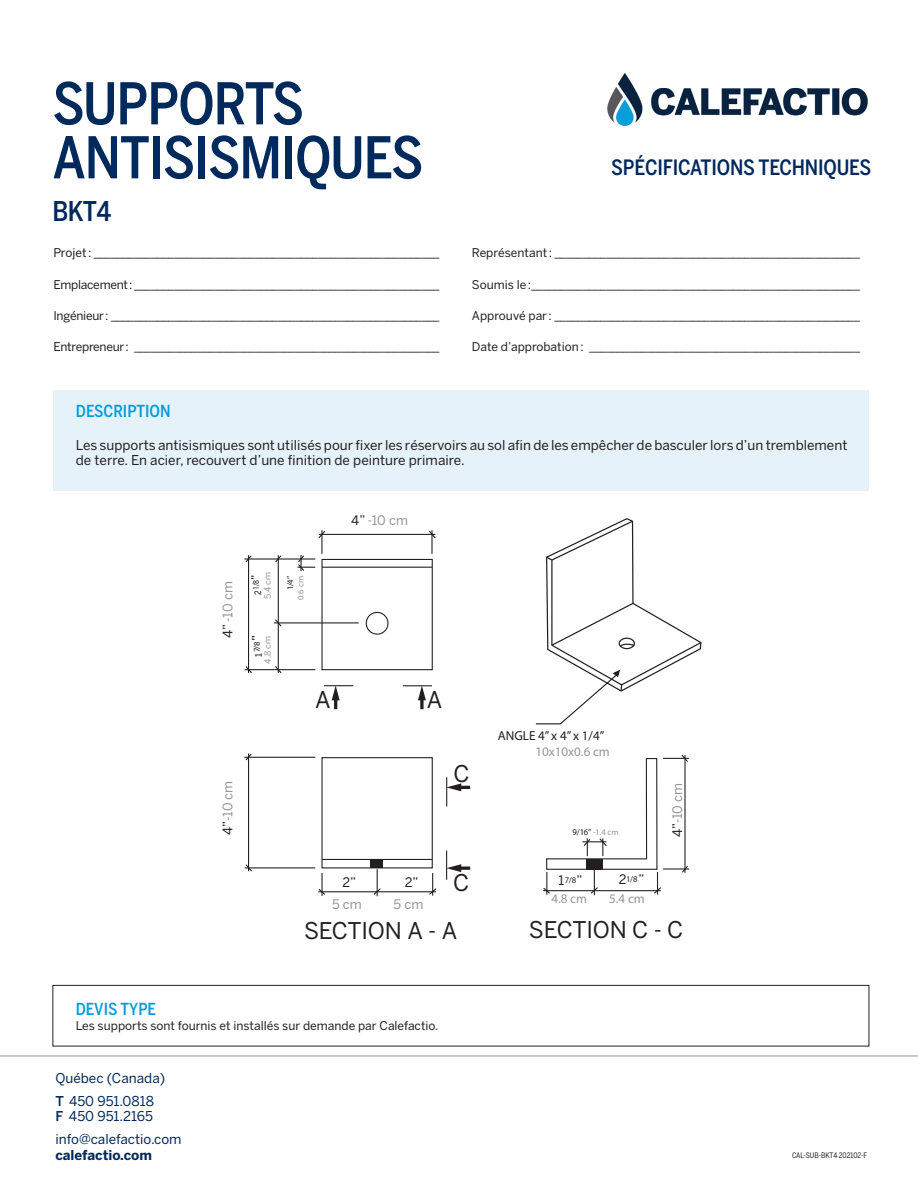
<style>
.page{position:relative;width:918px;height:1188px;background:#fff}
.page>*{position:absolute;margin:0;border:0;box-sizing:border-box;transform-origin:0 0}
.t1{font:500 57px/54px "Benton Sans Cond";letter-spacing:-.02em;color:#00295c}
.t2{font:500 27px "Benton Sans Cond";color:#00295c}
.t3{font:22.8px "Benton Sans";letter-spacing:-.015em;color:#231f20}
.t4{font:500 21px "Benton Sans Cond";letter-spacing:-.01em;color:#00295c}
.t5{font:500 16.5px "Benton Sans Cond";color:#069bda}
.p_small{font:13.5px/15px "Benton Sans";color:#231f20}
.t6{font:13.5px/15.8px "Benton Sans";color:#00295c}
.t7{font:13.05px/22.2px "Benton Sans";color:#939598;text-align:center}
.t8{font:13.05px/15.1px "Myriad Pro";color:#231f20}
.t9{font:13.05px "Myriad Pro";color:#939598}
.t10{font:13.05px "Benton Sans";color:#231f20}
.Fiche_-_2col{font:12px "Benton Sans";color:#231f20}
.Fiche_-_2col-2{font:12px "Benton Sans";letter-spacing:-.02em;color:#231f20}
.t11{font:8.7px/10.5px "Myriad Pro";color:#939598;text-align:right}
.t12{font:8.7px "Myriad Pro";color:#231f20}
.t13{font:8.7px "Benton Sans";color:#939598}
.t14{font:8.7px "Myriad Pro";color:#231f20;scale:.87 1}
.t15{font:8.7px "Benton Sans";color:#050504}
.t16{font:8.7px "Benton Sans";color:#050504;scale:.87 1}
.t17{font:7.5px "Benton Sans Cond";letter-spacing:-.01em;color:#231f20}
.s1{color:#231f20}
.s2{font-size:13.05px}
.s3{color:#939598}
.s4{font-family:"Benton Sans";font-size:13.05px}
.s5{font-weight:500}
.s6{font-weight:700}
</style>
<div class="page">
<div style="left:53px;top:390px;width:816px;height:101px;background:#e6f2fa"></div>
<hr style="left:0;top:1056px;width:918px;height:1px;background:#939598">
<img style="left:607px;top:72px;width:261px;height:54px">
<div style="left:52px;top:985px;width:817px;height:61px;border:1px solid #231f20"></div>
<div style="left:321px;top:559px;width:112px;height:111px;border:1px solid #231f20"></div>
<div style="left:366px;top:612px;width:23px;height:23px;border:1px solid #231f20;border-radius:50%"></div>
<hr style="left:322px;top:567px;width:110px;height:1px;background:#231f20">
<hr style="left:431px;top:530px;width:2px;height:24px;background:#231f20">
<hr style="left:319px;top:534px;width:116px;height:1px;background:#231f20">
<hr style="left:245px;top:669px;width:70px;height:1px;background:#231f20">
<hr style="left:244px;top:558px;width:71px;height:2px;background:#231f20">
<hr style="left:278px;top:555px;width:1px;height:118px;background:#231f20">
<hr style="left:248px;top:555px;width:1px;height:118px;background:#231f20">
<hr style="left:274px;top:622px;width:85px;height:1px;background:#231f20">
<svg style="left:428px;top:530px;width:8px;height:9px"></svg>
<svg style="left:297px;top:530px;width:29px;height:42px"></svg>
<svg style="left:274px;top:555px;width:8px;height:8px"></svg>
<svg style="left:244px;top:555px;width:9px;height:8px"></svg>
<svg style="left:244px;top:665px;width:9px;height:9px"></svg>
<svg style="left:274px;top:665px;width:9px;height:9px"></svg>
<svg style="left:274px;top:618px;width:9px;height:10px"></svg>
<svg style="left:324px;top:685px;width:29px;height:24px"></svg>
<svg style="left:403px;top:685px;width:29px;height:24px"></svg>
<div style="left:321px;top:757px;width:112px;height:111px;border:1px solid #231f20"></div>
<hr style="left:322px;top:859px;width:110px;height:1px;background:#231f20">
<hr style="left:245px;top:867px;width:70px;height:1px;background:#231f20">
<hr style="left:244px;top:757px;width:71px;height:1px;background:#231f20">
<hr style="left:248px;top:754px;width:1px;height:117px;background:#231f20">
<svg style="left:244px;top:753px;width:9px;height:9px"></svg>
<svg style="left:244px;top:863px;width:9px;height:9px"></svg>
<hr style="left:321px;top:873px;width:2px;height:23px;background:#231f20">
<hr style="left:318px;top:891px;width:118px;height:1px;background:#231f20">
<svg style="left:318px;top:888px;width:8px;height:8px"></svg>
<svg style="left:428px;top:873px;width:9px;height:23px"></svg>
<svg style="left:372px;top:869px;width:10px;height:27px"></svg>
<svg style="left:446px;top:851px;width:24px;height:29px"></svg>
<svg style="left:446px;top:777px;width:24px;height:29px"></svg>
<div style="left:371px;top:859px;width:12px;height:9px;background:#231f20"></div>
<svg style="left:543px;top:754px;width:146px;height:141px"></svg>
<svg style="left:535px;top:518px;width:167px;height:207px"></svg>
<p class="t1" style="left:52px;top:76px;width:373px">SUPPORTS<br>ANTISISMIQUES</p>
<p class="t2" style="left:52px;top:196px;width:61px">BKT4</p>
<p class="t4" style="left:611px;top:155px;width:262px">SPÉCIFICATIONS TECHNIQUES</p>
<p class="Fiche_-_2col" style="left:53px;top:246px;width:388px">Projet: ____________________________________________________________</p>
<p class="Fiche_-_2col" style="left:472px;top:246px;width:390px">Représentant: _____________________________________________________</p>
<p class="Fiche_-_2col-2" style="left:53px;top:277px;width:388px">Emplacement: _____________________________________________________</p>
<p class="Fiche_-_2col" style="left:472px;top:277px;width:390px">Soumis le:_________________________________________________________</p>
<p class="Fiche_-_2col-2" style="left:53px;top:308px;width:388px">Ingénieur: _________________________________________________________</p>
<p class="Fiche_-_2col" style="left:472px;top:308px;width:390px">Approuvé par : _____________________________________________________</p>
<p class="Fiche_-_2col-2" style="left:53px;top:340px;width:388px">Entrepreneur: _____________________________________________________</p>
<p class="Fiche_-_2col" style="left:472px;top:340px;width:390px">Date d’approbation: _______________________________________________</p>
<p class="t5" style="left:76px;top:401px;width:96px">DESCRIPTION</p>
<p class="p_small" style="left:76px;top:437px;width:773px">Les supports antisismiques sont utilisés pour fixer les réservoirs au sol afin de les empêcher de basculer lors d’un tremblement de terre. En acier, recouvert d’une finition de peinture primaire.</p>
<p class="t7" style="left:351px;top:509px;width:58px"><span class="s1">4”</span> -10 cm</p>
<p class="t7" style="left:216px;top:638px;width:58px;rotate:-90deg"><span class="s1">4”</span> -10 cm</p>
<p class="t13" style="left:262px;top:599px;width:29px;rotate:-90deg">5.4 cm</p>
<p class="t16" style="left:253px;top:595px;width:25px;rotate:-90deg">2 <span class="s2">”</span></p>
<p class="t14" style="left:251px;top:590px;width:13px;rotate:-90deg">1/8</p>
<p class="t15" style="left:253px;top:657px;width:24px;rotate:-90deg">1 <span class="s2">”</span></p>
<p class="t13" style="left:262px;top:664px;width:29px;rotate:-90deg">4.8 cm</p>
<p class="t12" style="left:252px;top:652px;width:13px;rotate:-90deg">7/8</p>
<p class="t11" style="left:285px;top:600px;width:25px;rotate:-90deg"><span class="s1">1/4”<br></span>0.6 cm</p>
<p class="t3" style="left:315px;top:686px;width:17px">A</p>
<p class="t3" style="left:427px;top:686px;width:17px">A</p>
<p class="t8" style="left:535px;top:728px;width:76px;text-indent:-38px">ANGLE 4” x 4” x 1/4”<br><span class="s3">10x10x0.6 cm</span></p>
<p class="t3" style="left:453px;top:761px;width:18px">C</p>
<p class="t7" style="left:216px;top:835px;width:56px;rotate:-90deg"><span class="s1">4”</span>-10 cm</p>
<p class="t7" style="left:666px;top:837px;width:56px;rotate:-90deg"><span class="s1">4”</span>-10 cm</p>
<p class="t11" style="left:573px;top:827px;width:48px"><span class="s1">9/16”</span> -1.4 cm</p>
<p class="t7" style="left:332px;top:871px;width:31px"><span class="s1">2”<br></span>5 cm</p>
<p class="t10" style="left:405px;top:875px;width:15px">2”</p>
<p class="t7" style="left:394px;top:893px;width:31px">5 cm</p>
<p class="t3" style="left:453px;top:870px;width:18px">C</p>
<p class="t12" style="left:559px;top:874px;width:26px"><span class="s4">1</span> 7/8<span class="s4">”</span></p>
<p class="t12" style="left:619px;top:873px;width:20px"><span class="s4">2</span>1/8</p>
<p class="t10" style="left:639px;top:872px;width:8px">”</p>
<p class="t9" style="left:551px;top:891px;width:37px">4.8 cm</p>
<p class="t9" style="left:609px;top:891px;width:37px">5.4 cm</p>
<p class="t3" style="left:304px;top:917px;width:155px">SECTION A - A</p>
<p class="t3" style="left:529px;top:916px;width:156px">SECTION C - C</p>
<p class="t5" style="left:76px;top:1000px;width:82px">DEVIS TYPE</p>
<p class="Fiche_-_2col" style="left:76px;top:1019px;width:364px">Les supports sont fournis et installés sur demande par Calefactio.</p>
<p class="t6" style="left:56px;top:1070px;width:111px">Québec (Canada)</p>
<p class="t6" style="left:56px;top:1093px;width:100px"><span class="s5">T</span> 450 951.0818<br><span class="s5">F</span> 450 951.2165</p>
<p class="t6" style="left:56px;top:1131px;width:128px">info@calefactio.com <span class="s6">calefactio.com</span></p>
<p class="t17" style="left:792px;top:1151px;width:77px">CAL-SUB-BKT4 202102-F</p>
</div>
